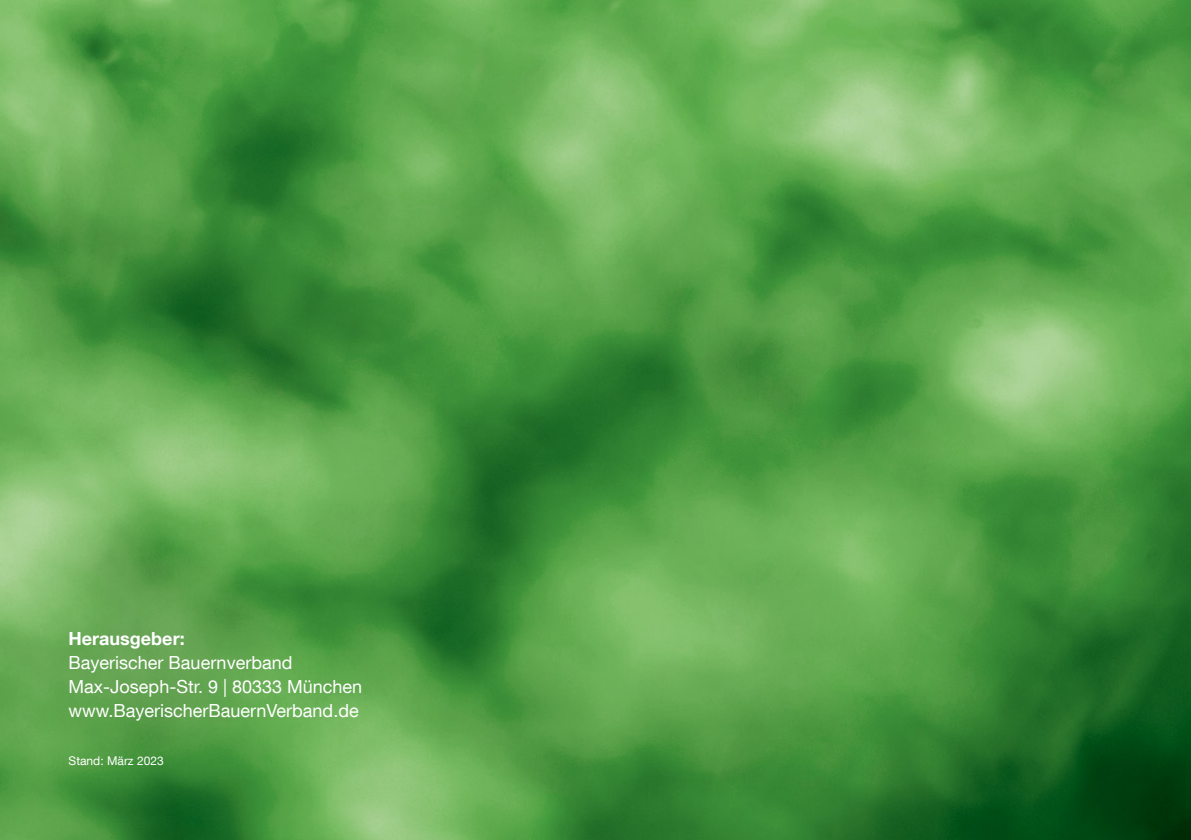
<style>
.page{position:relative;width:1191px;height:840px;background:#fff}
.page>*{position:absolute;margin:0;border:0;box-sizing:border-box;transform-origin:0 0}
.t1{font:18px/24px "Helvetica Neue LT Com";color:#fff}
.t2{font:700 18px "Helvetica Neue LT Com";color:#fff}
.t3{font:12px "Helvetica Neue LT Com";color:#fff}
</style>
<div class="page">
<img style="left:0;top:0;width:1191px;height:839px">
<p class="t2" style="left:69px;top:626px;width:118px">Herausgeber:</p>
<p class="t1" style="left:69px;top:649px;width:295px">Bayerischer Bauernverband<br>Max-Joseph-Str. 9 | 80333 München www.BayerischerBauernVerband.de</p>
<p class="t3" style="left:69px;top:752px;width:97px">Stand: März 2023</p>
</div>
